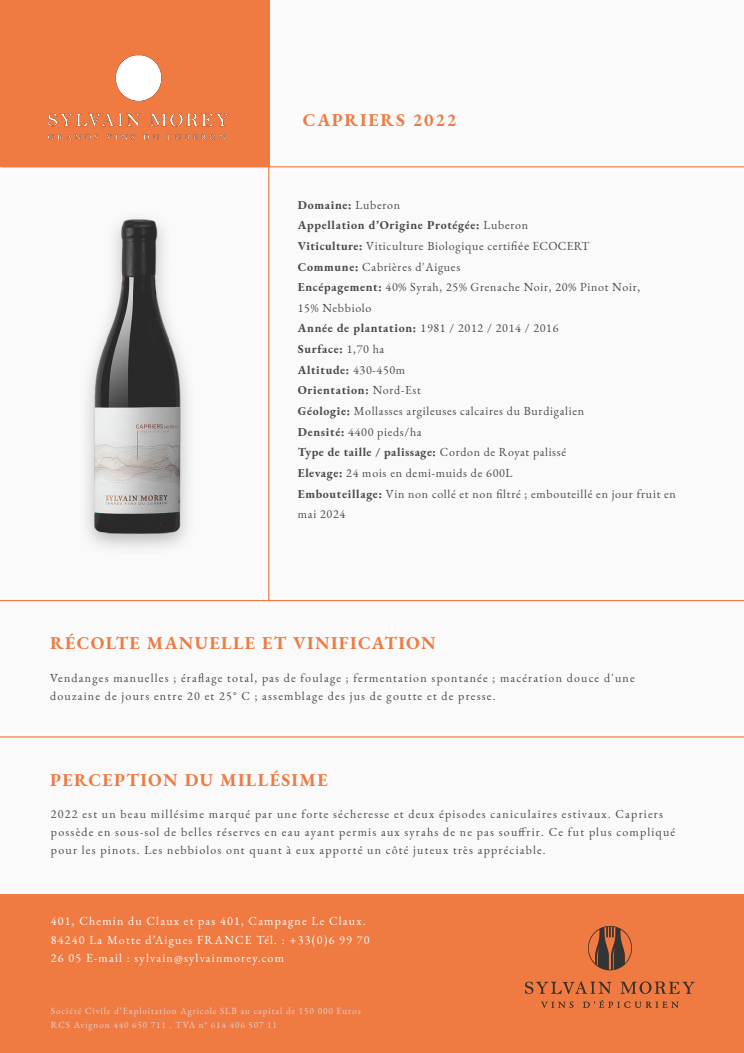
<style>
.page{position:relative;width:744px;height:1053px;background:#fff}
.page>*{position:absolute;margin:0;border:0;box-sizing:border-box;transform-origin:0 0}
.t1{font:700 18px "EB Garamond";letter-spacing:.075em;color:#ef7b43}
.t2{font:700 18px "EB Garamond";letter-spacing:.1em;color:#ef7b43}
.t3{font:12px/20.6px "EB Garamond";letter-spacing:.06em;color:#494949}
.t4{font:12px/18px "EB Garamond";letter-spacing:.1em;color:#494949}
.t5{font:12px/18.5px "EB Garamond";letter-spacing:.1em;color:#fff}
.t6{font:9.2px/14.2px "EB Garamond";letter-spacing:.1em;color:#dfd2d2}
.s1{font-weight:700}
.s2{font-family:"Minion Pro"}
</style>
<div class="page">
<div style="left:0;top:0;width:744px;height:1052px;background:#fafafa"></div>
<hr style="left:0;top:599px;width:744px;height:2px;background:#ef7b43">
<div style="left:0;top:0;width:269px;height:167px;background:#ef7b43"></div>
<img style="left:49px;top:55px;width:180px;height:84px">
<hr style="left:268px;top:1px;width:1px;height:599px;background:#ef7b43">
<div style="left:0;top:893px;width:744px;height:159px;background:#ef7b43"></div>
<img style="left:87px;top:219px;width:101px;height:329px">
<hr style="left:0;top:736px;width:744px;height:1px;background:#ef7b43">
<hr style="left:1px;top:166px;width:743px;height:1px;background:#ef7b43">
<img style="left:526px;top:926px;width:168px;height:80px">
<h1 class="t2" style="left:303px;top:107px;width:155px">CAPRIERS 2022</h1>
<p class="t3" style="left:298px;top:194px;width:380px"><span class="s1">Domaine:</span> Luberon<br><span class="s1">Appellation d’Origine Protégée:</span> Luberon<br><span class="s1">Viticulture:</span> Viticulture Biologique certifi<span class="s2">ée</span> ECOCERT<br><span class="s1">Commune:</span> Cabrières d'Aigues<br><span class="s1">Encépagement:</span> 40% Syrah, 25% Grenache Noir, 20% Pinot Noir,<br>15% Nebbiolo<br><span class="s1">Année de plantation:</span> 1981 / 2012 / 2014 / 2016<br><span class="s1">Surface:</span> 1,70 ha<br><span class="s1">Altitude:</span> 430-450m<br><span class="s1">Orientation:</span> Nord-Est<br><span class="s1">Géologie:</span> Mollasses argileuses calcaires du Burdigalien<br><span class="s1">Densité:</span> 4400 pieds/ha<br><span class="s1">Type de taille / palissage:</span> Cordon de Royat palissé<br><span class="s1">Elevage:</span> 24 mois en demi-muids de 600L<br><span class="s1">Embouteillage:</span> Vin non collé et non filtré ; embouteillé en jour fruit en mai 2024</p>
<h1 class="t1" style="left:50px;top:630px;width:387px">RÉCOLTE MANUELLE ET VINIFICATION</h1>
<p class="t4" style="left:50px;top:668px;width:586px">Vendanges manuelles ; éraflage total, pas de foulage ; fermentation spontanée ; macération douce d'une douzaine de jours entre 20 et 25° C ; assemblage des jus de goutte et de presse.</p>
<h1 class="t1" style="left:50px;top:766px;width:279px">PERCEPTION DU MILLÉSIME</h1>
<p class="t4" style="left:51px;top:804px;width:626px">2022 est un beau millésime marqué par une forte sécheresse et deux épisodes caniculaires estivaux. Capriers possède en sous-sol de belles réserves en eau ayant permis aux syrahs de ne pas souffrir. Ce fut plus compliqué pour les pinots. Les nebbiolos ont quant à eux apporté un côté juteux très appréciable.</p>
<p class="t5" style="left:51px;top:911px;width:320px">401, Chemin du Claux et pas 401, Campagne Le Claux.<br>84240 La Motte d’Aigues FRANCE Tél. : +33(0)6 99 70<br>26 05 E-mail : sylvain@sylvainmorey.com</p>
<p class="t6" style="left:51px;top:1003px;width:311px">Société Civile d’Exploitation Agricole SLB au capital de 150 000 Euros<br>RCS Avignon 440 650 711 . TVA n° 614 406 507 11</p>
</div>
